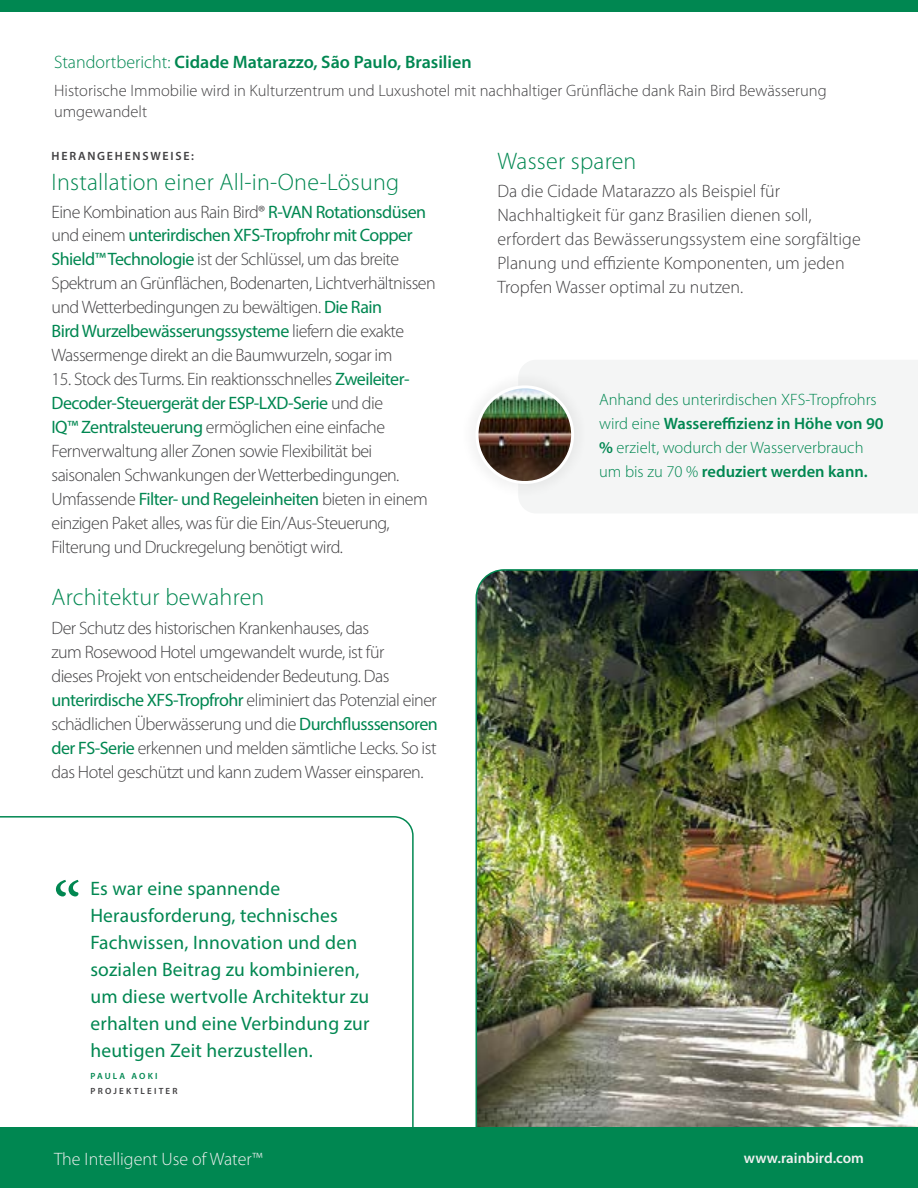
<style>
.page{position:relative;width:918px;height:1188px;background:#fff}
.page>*{position:absolute;margin:0;border:0;box-sizing:border-box;transform-origin:0 0}
.t1{font:72px "Minion Pro";color:#008751}
.t2{font:300 24px "Myriad Pro";letter-spacing:.01em;color:#008751}
.t3{font:19.5px/27px "Myriad Pro";letter-spacing:.01em;color:#008751}
.t4{font:300 18px/24px "Myriad Pro";letter-spacing:-.03em;color:#414042}
.t5{font:300 18px/24px "Myriad Pro";color:#414042}
.t6{font:600 18px "Myriad Pro";color:#008751}
.t7{font:300 18px "Myriad Pro";color:#f0f0f0}
.t8{font:300 16.5px/24px "Myriad Pro";color:#008751}
.t9{font:300 16.5px/21.6px "Myriad Pro";color:#414042}
.t10{font:600 15px "Myriad Pro";color:#f0f0f0}
.t11{font:600 12px "Myriad Pro";letter-spacing:.145em;color:#414042}
.t12{font:600 9px "Myriad Pro";letter-spacing:.245em;color:#414042}
.t13{font:600 9px "Myriad Pro";letter-spacing:.245em;color:#008751}
.s1{font-weight:300}
.s2{font-weight:400;color:#008751}
.s3{font-weight:600}
</style>
<div class="page">
<img style="left:475px;top:569px;width:443px;height:559px">
<div style="left:519px;top:360px;width:399px;height:153px;background:#f4f5f5"></div>
<div style="left:0;top:0;width:918px;height:12px;background:#008751"></div>
<svg style="left:0;top:816px;width:414px;height:312px"></svg>
<div style="left:461px;top:371px;width:126px;height:126px;background:#000;opacity:.25"></div>
<div style="left:476px;top:385px;width:98px;height:99px;border:3px solid #fff;border-radius:50%"></div>
<div style="left:0;top:1128px;width:918px;height:60px;background:#008751"></div>
<p class="t6" style="left:54px;top:50px;width:419px"><span class="s1">Standortbericht:</span> Cidade Matarazzo, São Paulo, Brasilien</p>
<p class="t9" style="left:54px;top:79px;width:774px">Historische Immobilie wird in Kulturzentrum und Luxushotel mit nachhaltiger Grünfläche dank Rain Bird Bewässerung umgewandelt</p>
<p class="t11" style="left:52px;top:148px;width:144px">HERANGEHENSWEISE:</p>
<h2 class="t2" style="left:52px;top:168px;width:349px">Installation einer All-in-One-Lösung</h2>
<p class="t4" style="left:52px;top:200px;width:386px">Eine Kombination aus Rain Bird® <span class="s2">R-VAN Rotationsdüsen </span>und einem <span class="s2">unterirdischen XFS-Tropfrohr mit Copper Shield™ Technologie</span> ist der Schlüssel, um das breite Spektrum an Grünflächen, Bodenarten, Lichtverhältnissen und Wetterbedingungen zu bewältigen. <span class="s2">Die Rain<br>Bird Wurzelbewässerungssysteme</span> liefern die exakte Wassermenge direkt an die Baumwurzeln, sogar im</p>
<p class="t4" style="left:52px;top:367px;width:378px">15. Stock des Turms. Ein reaktionsschnelles <span class="s2">Zweileiter-Decoder-Steuergerät der ESP-LXD-Serie</span> und die<br><span class="s2">IQ™ Zentralsteuerung</span> ermöglichen eine einfache Fernverwaltung aller Zonen sowie Flexibilität bei saisonalen Schwankungen der Wetterbedingungen.<br>Umfassende <span class="s2">Filter- und Regeleinheiten</span> bieten in einem einzigen Paket alles, was für die Ein/Aus-Steuerung, Filterung und Druckregelung benötigt wird.</p>
<h2 class="t2" style="left:52px;top:583px;width:214px">Architektur bewahren</h2>
<p class="t4" style="left:52px;top:616px;width:388px">Der Schutz des historischen Krankenhauses, das<br>zum Rosewood Hotel umgewandelt wurde, ist für<br>dieses Projekt von entscheidender Bedeutung. Das <span class="s2">unterirdische XFS-Tropfrohr</span> eliminiert das Potenzial einer schädlichen Überwässerung und die <span class="s2">Durchflusssensoren der FS-Serie</span> erkennen und melden sämtliche Lecks. So ist das Hotel geschützt und kann zudem Wasser einsparen.</p>
<h1 class="t1" style="left:53px;top:860px;width:30px">“</h1>
<p class="t3" style="left:90px;top:875px;width:281px">Es war eine spannende<br>Herausforderung, technisches<br>Fachwissen, Innovation und den sozialen Beitrag zu kombinieren, um diese wertvolle Architektur zu erhalten und eine Verbindung zur heutigen Zeit herzustellen.</p>
<p class="t13" style="left:90px;top:1070px;width:69px">PAULA AOKI</p>
<p class="t12" style="left:90px;top:1085px;width:89px">PROJEKTLEITER</p>
<h2 class="t2" style="left:497px;top:147px;width:141px">Wasser sparen</h2>
<p class="t5" style="left:497px;top:179px;width:365px">Da die Cidade Matarazzo als Beispiel für Nachhaltigkeit für ganz Brasilien dienen soll, erfordert das Bewässerungssystem eine sorgfältige Planung und effiziente Komponenten, um jeden Tropfen Wasser optimal zu nutzen.</p>
<p class="t8" style="left:599px;top:387px;width:286px">Anhand des unterirdischen XFS-Tropfrohrs wird eine <span class="s3">Wassereffizienz in Höhe von 90 %</span> erzielt, wodurch der Wasserverbrauch um bis zu 70 % <span class="s3">reduziert werden kann.</span></p>
<p class="t7" style="left:54px;top:1148px;width:210px">The Intelligent Use of Water™</p>
<p class="t10" style="left:744px;top:1149px;width:122px">www.rainbird.com</p>
</div>
